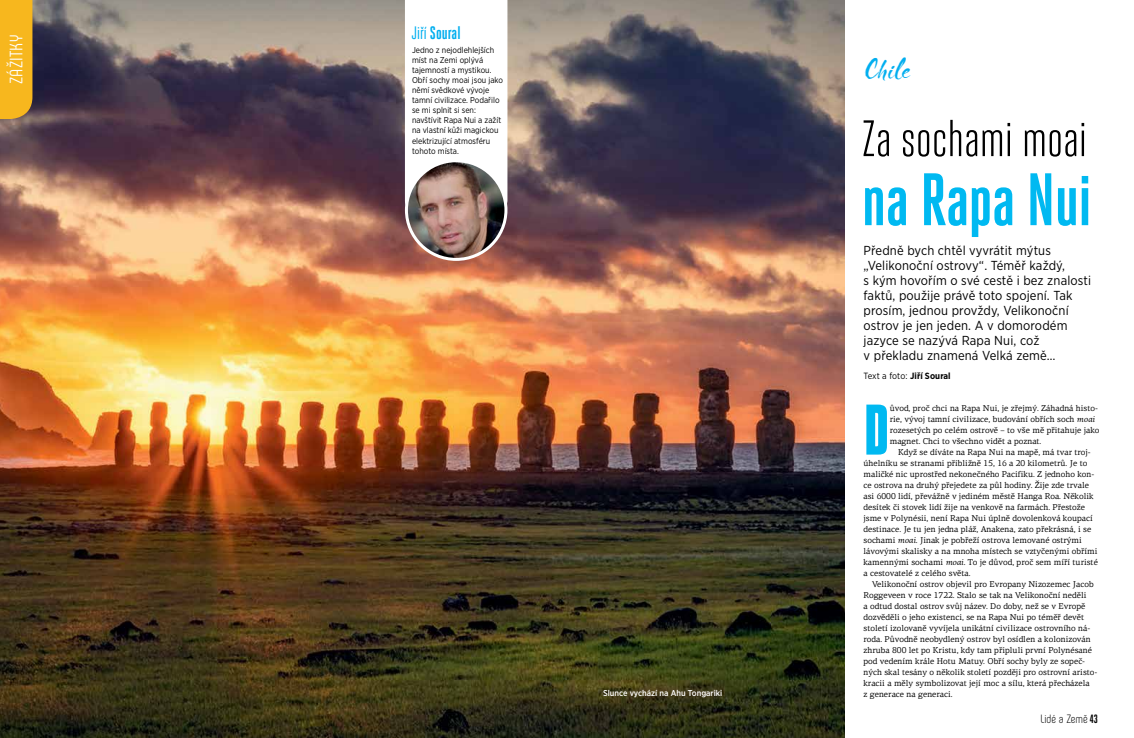
<style>
.page{position:relative;width:1134px;height:738px;background:#fff}
.page>*{position:absolute;margin:0;border:0;box-sizing:border-box;transform-origin:0 0}
.t1{font:700 74px "Heroic Condensed";letter-spacing:-.01em;color:#00b9f1}
.t2{font:900 71.4px "Heroic Condensed";color:#00b9f1}
.t3{font:51px "Heroic Condensed";color:#000}
.t4{font:24px "Blooms";letter-spacing:.025em;color:#00aeef}
.t5{font:700 18px "Heroic Condensed";color:#00aeef}
.t6{font:18px "Phenomena";letter-spacing:.01em;color:#fff}
.t7{font:13px/15px "Gotham Narrow";letter-spacing:.01em;color:#000}
.t8{font:300 12px "Phenomena";letter-spacing:-.005em;color:#000}
.t9{font:9px "Gotham Narrow";color:#000}
.t10{font:8.5px/11px "PF Centro Serif Pro";color:#000}
.t11{font:8.5px/10px "Gotham Narrow";color:#000}
.t12{font:500 8.5px "Gotham Narrow";color:#fff}
.s1{font-weight:400}
.s2{font-weight:700}
.s3{font-style:italic}
.s4{font-family:"Heroic Condensed";font-weight:700}
</style>
<div class="page">
<img style="left:0;top:0;width:844px;height:737px">
<div style="left:0;top:0;width:32px;height:119px;background:#f7b71e"></div>
<svg style="left:405px;top:0;width:102px;height:203px"></svg>
<img style="left:406px;top:161px;width:100px;height:98px">
<div style="left:405px;top:159px;width:102px;height:102px;border:3px solid #fff;border-radius:50%"></div>
<h3 class="t6" style="left:6px;top:84px;width:50px;rotate:-90deg">zážitky</h3>
<h3 class="t5" style="left:411px;top:23px;width:51px"><span class="s1">Jiří</span> Soural</h3>
<p class="t11" style="left:412px;top:45px;width:93px">Jedno z nejodlehlejších míst na Zemi oplývá tajemností a mystikou.<br>Obří sochy moai jsou jako němí svědkové vývoje tamní civilizace. Podařilo se mi splnit si sen: navštívit Rapa Nui a zažít na vlastní kůži magickou elektrizující atmosféru tohoto místa.</p>
<p class="t12" style="left:603px;top:687px;width:121px">Slunce vychází na Ahu Tongariki</p>
<h3 class="t4" style="left:865px;top:52px;width:47px">Chile</h3>
<h3 class="t3" style="left:862px;top:110px;width:227px">Za sochami moai</h3>
<h1 class="t1" style="left:862px;top:158px;width:231px">na Rapa Nui</h1>
<p class="t7" style="left:863px;top:242px;width:229px">Předně bych chtěl vyvrátit mýtus „Velikonoční ostrovy“. Téměř každý,<br>s kým hovořím o své cestě i bez znalosti faktů, použije právě toto spojení. Tak prosím, jednou provždy, Velikonoční ostrov je jen jeden. A v domorodém jazyce se nazývá Rapa Nui, což<br>v překladu znamená Velká země…</p>
<p class="t9" style="left:863px;top:369px;width:89px">Text a foto: <span class="s2">Jiří Soural</span></p>
<h2 class="t2" style="left:863px;top:390px;width:28px">D</h2>
<p class="t10" style="left:890px;top:402px;width:211px">ůvod, proč chci na Rapa Nui, je zřejmý. Záhadná histo&shy;rie, vývoj tamní civilizace, budování obřích soch <span class="s3">moai </span>rozesetých po celém ostrově – to vše mě přitahuje jako magnet. Chci to všechno vidět a poznat.</p>
<p class="t10" style="left:863px;top:446px;width:236px;text-indent:35px">Když se díváte na Rapa Nui na mapě, má tvar troj&shy;úhelníku se stranami přibližně 15, 16 a 20 kilometrů. Je to maličké nic uprostřed nekonečného Pacifiku. Z jednoho kon&shy;ce ostrova na druhý přejedete za půl hodiny. Žije zde trvale asi 6000 lidí, převážně v jediném městě Hanga Roa. Několik desítek či stovek lidí žije na venkově na farmách. Přestože jsme v Polynésii, není Rapa Nui úplně dovolenková koupací destinace. Je tu jen jedna pláž, Anakena, zato překrásná, i se sochami <span class="s3">moai</span>. Jinak je pobřeží ostrova lemované ostrými lávovými skalisky a na mnoha místech se vztyčenými obřími kamennými sochami <span class="s3">moai</span>. To je důvod, proč sem míří turisté a cestovatelé z celého světa.</p>
<p class="t10" style="left:863px;top:578px;width:235px;text-indent:8px">Velikonoční ostrov objevil pro Evropany Nizozemec Jacob Roggeveen v roce 1722. Stalo se tak na Velikonoční neděli<br>a odtud dostal ostrov svůj název. Do doby, než se v Evropě dozvěděli o jeho existenci, se na Rapa Nui po téměř devět století izolovaně vyvíjela unikátní civilizace ostrovního ná&shy;roda. Původně neobydlený ostrov byl osídlen a kolonizován zhruba 800 let po Kristu, kdy tam připluli první Polynésané pod vedením krále Hotu Matuy. Obří sochy byly ze sopeč&shy;ných skal tesány o několik století později pro ostrovní aristo&shy;kracii a měly symbolizovat její moc a sílu, která přecházela<br>z generace na generaci.</p>
<h3 class="t8" style="left:1040px;top:711px;width:59px">Lidé a Země <span class="s4">43</span></h3>
</div>
